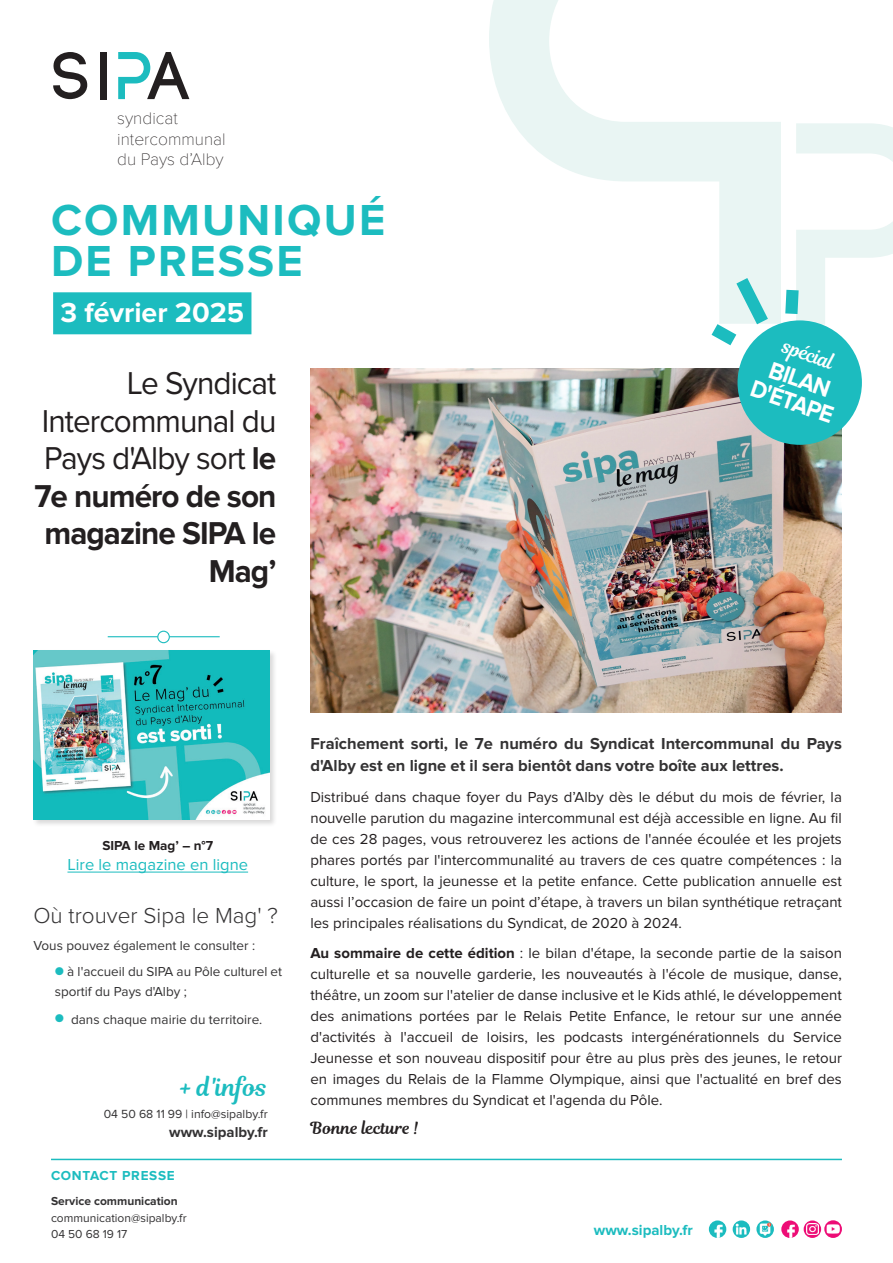
<style>
.page{position:relative;width:893px;height:1263px;background:#fff}
.page>*{position:absolute;margin:0;border:0;box-sizing:border-box;transform-origin:0 0}
.t1{font:700 45px/40.5px "Proxima Nova";letter-spacing:.05em;color:#1cbcbf}
.t2{font:32.7px/37.5px "Proxima Nova";letter-spacing:-.03em;color:#231f20;text-align:right;scale:.96 1}
.t3{font:700 28.5px "Proxima Nova";color:#fff}
.t4{font:700 24.75px/23.9px "Proxima Nova";color:#fff;text-align:center;scale:.93 1}
.t5{font:24.45px "Magnolia Script";color:#1cbcbf}
.t6{font:300 22.5px "Proxima Nova";color:#333233}
.t7{font:19.8px "Magnolia Script";color:#fff;scale:.93 1}
.t8{font:100 17.4px/20.2px "Proxima Nova T";color:#231f20}
.t9{font:700 16.5px/22.5px "Proxima Nova";color:#333233}
.t10{font:16.5px "Proxima Nova";color:#1cbcbf}
.t11{font:16.5px "Magnolia Script";color:#231f20}
.t12{font:15px/21px "Proxima Nova";color:#231f20;text-align:justify}
.t13{font:700 15px "Proxima Nova";color:#1cbcbf}
.t14{font:700 15px "Proxima Nova";color:#333233}
.t15{font:13.5px/19.5px "Proxima Nova";color:#333233}
.t16{font:700 13.5px "Proxima Nova";color:#231f20}
.t17{font:700 13.5px "Proxima Nova";letter-spacing:.05em;color:#1cbcbf}
.t18{font:12.15px "Proxima Nova";color:#333233}
.t19{font:12px/16.5px "Proxima Nova";color:#333233}
.t20{font:700 12px "Proxima Nova";color:#333233}
.s1{font-weight:700}
.s2{color:#1cbcbf}
</style>
<div class="page">
<svg style="left:53px;top:52px;width:34px;height:47px"></svg>
<div style="left:100px;top:52px;width:7px;height:47px;background:#231f20"></div>
<svg style="left:118px;top:52px;width:71px;height:47px"></svg>
<div style="left:53px;top:292px;width:198px;height:42px;background:#1cbcbf"></div>
<hr style="left:51px;top:1159px;width:791px;height:1px;background:#1cbcbf">
<svg style="left:489px;top:0;width:292px;height:182px"></svg>
<svg style="left:709px;top:1220px;width:17px;height:18px"></svg>
<svg style="left:712px;top:1225px;width:13px;height:13px"></svg>
<svg style="left:733px;top:1220px;width:17px;height:18px"></svg>
<svg style="left:735px;top:1223px;width:13px;height:13px"></svg>
<img style="left:756px;top:1220px;width:18px;height:18px;border-radius:9px">
<img style="left:311px;top:369px;width:531px;height:343px">
<hr style="left:67px;top:872px;width:181px;height:1px;background:#1cbcbf">
<hr style="left:108px;top:636px;width:112px;height:1px;background:#1cbcbf">
<div style="left:158px;top:631px;width:11px;height:12px;background:#fff;border-radius:50%"></div>
<div style="left:157px;top:631px;width:13px;height:12px;border:1px solid #1cbcbf;border-radius:50%"></div>
<div style="left:32px;top:649px;width:245px;height:178px;background:#231f20;opacity:.17"></div>
<img style="left:33px;top:651px;width:236px;height:169px">
<svg style="left:781px;top:1220px;width:18px;height:18px"></svg>
<img style="left:784px;top:1225px;width:14px;height:13px">
<svg style="left:804px;top:1220px;width:17px;height:18px"></svg>
<svg style="left:807px;top:1223px;width:11px;height:12px"></svg>
<svg style="left:824px;top:1220px;width:18px;height:18px"></svg>
<img style="left:826px;top:1222px;width:14px;height:14px">
<div style="left:737px;top:320px;width:125px;height:125px;background:#1cbcbf;border-radius:50%"></div>
<svg style="left:698px;top:123px;width:195px;height:234px"></svg>
<p class="t8" style="left:117px;top:109px;width:110px">syndicat intercommunal du Pays d’Alby</p>
<h1 class="t1" style="left:51px;top:201px;width:336px">COMMUNIQUÉ<br>DE PRESSE</h1>
<h3 class="t3" style="left:60px;top:296px;width:185px">3 février 2025</h3>
<h2 class="t2" style="left:34px;top:365px;width:254px">Le Syndicat<br>Intercommunal du<br>Pays d'Alby sort <span class="s1">le<br>7e numéro de son magazine SIPA le<br>Mag’</span></h2>
<h3 class="t7" style="left:788px;top:332px;width:58px;rotate:19deg">spécial</h3>
<h3 class="t4" style="left:763px;top:354px;width:94px;rotate:19deg">BILAN<br>D'ÉTAPE</h3>
<p class="t16" style="left:102px;top:838px;width:112px">SIPA le Mag’ – n°7</p>
<p class="t10" style="left:67px;top:855px;width:182px">Lire le magazine en ligne</p>
<h3 class="t6" style="left:33px;top:903px;width:246px">Où trouver Sipa le Mag' ?</h3>
<p class="t15" style="left:33px;top:936px;width:223px">Vous pouvez également le consulter :</p>
<p class="t15" style="left:55px;top:962px;width:229px"><span class="s2">●</span> à l'accueil du SIPA au Pôle culturel et sportif du Pays d'Alby ;</p>
<p class="t15" style="left:55px;top:1010px;width:209px"><span class="s2">●</span> dans chaque mairie du territoire.</p>
<h3 class="t5" style="left:179px;top:1070px;width:90px">+ d'infos</h3>
<p class="t18" style="left:104px;top:1107px;width:165px">04 50 68 11 99 | info@sipalby.fr</p>
<p class="t14" style="left:169px;top:1123px;width:100px">www.sipalby.fr</p>
<p class="t9" style="left:310px;top:732px;width:533px">Fraîchement sorti, le 7e numéro du Syndicat Intercommunal du Pays d'Alby est en ligne et il sera bientôt dans votre boîte aux lettres.</p>
<p class="t12" style="left:310px;top:787px;width:533px">Distribué dans chaque foyer du Pays d’Alby dès le début du mois de février, la nouvelle parution du magazine intercommunal est déjà accessible en ligne. Au fil de ces 28 pages, vous retrouverez les actions de l'année écoulée et les projets phares portés par l'intercommunalité au travers de ces quatre compétences : la culture, le sport, la jeunesse et la petite enfance. Cette publication annuelle est aussi l’occasion de faire un point d’étape, à travers un bilan synthétique retraçant les principales réalisations du Syndicat, de 2020 à 2024.</p>
<p class="t12" style="left:310px;top:942px;width:533px"><span class="s1">Au sommaire de cette édition</span> : le bilan d'étape, la seconde partie de la saison culturelle et sa nouvelle garderie, les nouveautés à l'école de musique, danse, théâtre, un zoom sur l'atelier de danse inclusive et le Kids athlé, le développement des animations portées par le Relais Petite Enfance, le retour sur une année d'activités à l'accueil de loisirs, les podcasts intergénérationnels du Service Jeunesse et son nouveau dispositif pour être au plus près des jeunes, le retour en images du Relais de la Flamme Olympique, ainsi que l'actualité en bref des communes membres du Syndicat et l'agenda du Pôle.</p>
<p class="t11" style="left:310px;top:1116px;width:110px">Bonne lecture !</p>
<p class="t17" style="left:51px;top:1168px;width:125px">CONTACT PRESSE</p>
<p class="t20" style="left:51px;top:1194px;width:128px">Service communication</p>
<p class="t19" style="left:51px;top:1210px;width:137px">communication@sipalby.fr<br>04 50 68 19 17</p>
<p class="t13" style="left:594px;top:1221px;width:100px">www.sipalby.fr</p>
</div>
